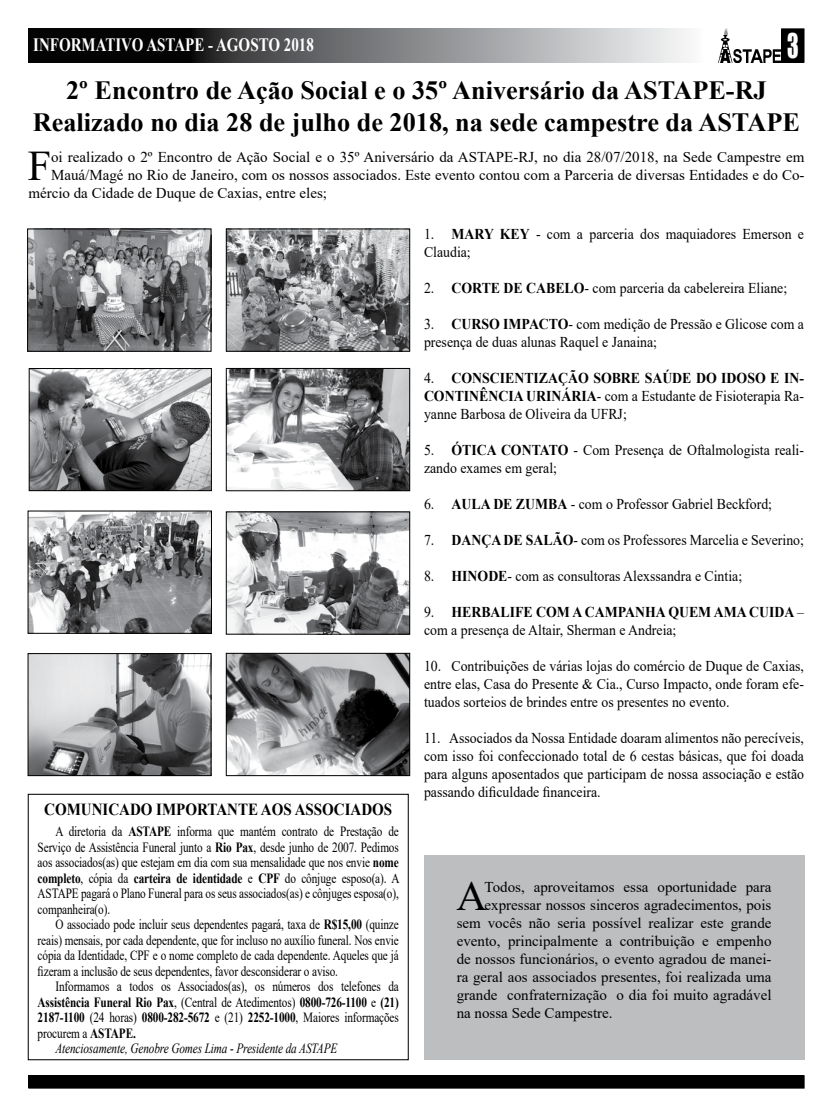
<style>
.page{position:relative;width:833px;height:1117px;background:#fff}
.page>*{position:absolute;margin:0;border:0;box-sizing:border-box;transform-origin:0 0}
.t1{font:42.12px "Times New Roman";color:#000}
.t2{font:31.25px "Impact";color:#fff;scale:.7 1}
.t3{font:700 26.25px/31.5px "Times New Roman";color:#000;text-align:center}
.t4{font:700 18.75px "Times New Roman";color:#fff;scale:.8 1}
.t5{font:700 16.88px "Times New Roman";color:#000;scale:.89 1}
.t6{font:15px/18px "Times New Roman";color:#000;scale:.92 1}
.t7{font:15px "Times New Roman";color:#000}
.t8{font:14.12px/15.5px "Times New Roman";letter-spacing:-.01em;color:#000;text-align:justify;scale:.8 1}
.t9{font:700 14.12px "Times New Roman";letter-spacing:-.01em;color:#000;scale:.8 1}
.t10{font:italic 14.12px "Times New Roman";letter-spacing:-.01em;color:#000;scale:.8 1}
.s1{font-weight:700}
.s2{font-weight:400}
</style>
<div class="page">
<div style="left:29px;top:1075px;width:775px;height:12px;background:#000"></div>
<div style="left:28px;top:1074px;width:776px;height:14px;border:1px solid #000"></div>
<svg style="left:28px;top:29px;width:753px;height:34px;background:#757677"></svg>
<div style="left:781px;top:29px;width:23px;height:33px;background:#000"></div>
<div style="left:781px;top:28px;width:23px;height:35px;border:1px solid #000"></div>
<svg style="left:724px;top:28px;width:3px;height:7px"></svg>
<img style="left:718px;top:35px;width:62px;height:28px">
<div style="left:424px;top:855px;width:380px;height:204px;background:#bcbec0"></div>
<div style="left:28px;top:793px;width:381px;height:266px;border:1px solid #000"></div>
<img style="left:228px;top:513px;width:180px;height:119px">
<div style="left:226px;top:511px;width:184px;height:123px;border:1px solid #000"></div>
<img style="left:228px;top:230px;width:180px;height:119px">
<div style="left:226px;top:228px;width:184px;height:123px;border:1px solid #000"></div>
<img style="left:228px;top:370px;width:180px;height:119px">
<div style="left:226px;top:368px;width:184px;height:123px;border:1px solid #000"></div>
<img style="left:228px;top:655px;width:180px;height:118px">
<div style="left:226px;top:653px;width:184px;height:122px;border:1px solid #000"></div>
<img style="left:30px;top:512px;width:180px;height:119px">
<div style="left:28px;top:510px;width:184px;height:123px;border:1px solid #000"></div>
<img style="left:29px;top:230px;width:180px;height:119px">
<div style="left:27px;top:228px;width:184px;height:123px;border:1px solid #000"></div>
<img style="left:30px;top:655px;width:179px;height:118px">
<div style="left:28px;top:653px;width:183px;height:122px;border:1px solid #000"></div>
<img style="left:31px;top:370px;width:179px;height:119px">
<div style="left:29px;top:368px;width:183px;height:123px;border:1px solid #000"></div>
<p class="t4" style="left:33px;top:31px;width:352px">INFORMATIVO ASTAPE - AGOSTO 2018</p>
<h2 class="t2" style="left:787px;top:21px;width:18px">3</h2>
<h3 class="t3" style="left:33px;top:74px;width:768px">2º Encontro de Ação Social e o 35º Aniversário da ASTAPE-RJ<br>Realizado no dia 28 de julho de 2018, na sede campestre da ASTAPE</h3>
<h1 class="t1" style="left:28px;top:137px;width:25px">F</h1>
<p class="t7" style="left:51px;top:147px;width:755px">oi realizado o 2º Encontro de Ação Social e o 35º Aniversário da ASTAPE-RJ, no dia 28/07/2018, na Sede Campestre em</p>
<p class="t7" style="left:51px;top:165px;width:755px">Mauá/Magé no Rio de Janeiro, com os nossos associados. Este evento contou com a Parceria de diversas Entidades e do Co-</p>
<p class="t7" style="left:28px;top:183px;width:300px">mércio da Cidade de Duque de Caxias, entre eles;</p>
<p class="t6" style="left:424px;top:224px;width:414px">1. <span class="s1">MARY KEY</span> - com a parceria dos maquiadores Emerson e<br>Claudia;</p>
<p class="t6" style="left:424px;top:278px;width:396px">2. <span class="s1">CORTE DE CABELO</span>- com parceria da cabelereira Eliane;</p>
<p class="t6" style="left:424px;top:314px;width:414px">3. <span class="s1">CURSO IMPACTO</span>- com medição de Pressão e Glicose com a presença de duas alunas Raquel e Janaina;</p>
<p class="t6" style="left:424px;top:368px;width:414px;text-align:justify">4. <span class="s1">CONSCIENTIZAÇÃO SOBRE SAÚDE DO IDOSO E IN-CONTINÊNCIA URINÁRIA</span>- com a Estudante de Fisioterapia Ra&shy;yanne Barbosa de Oliveira da UFRJ;</p>
<p class="t6" style="left:424px;top:440px;width:414px">5. <span class="s1">ÓTICA CONTATO</span> - Com Presença de Oftalmologista reali&shy;zando exames em geral;</p>
<p class="t6" style="left:424px;top:494px;width:380px">6. <span class="s1">AULA DE ZUMBA</span> - com o Professor Gabriel Beckford;</p>
<p class="t6" style="left:424px;top:530px;width:414px">7. <span class="s1">DANÇA DE SALÃO</span>- com os Professores Marcelia e Severino;</p>
<p class="t6" style="left:424px;top:566px;width:347px">8. <span class="s1">HINODE</span>- com as consultoras Alexssandra e Cintia;</p>
<p class="t6" style="left:424px;top:602px;width:414px">9. <span class="s1">HERBALIFE COM A CAMPANHA QUEM AMA CUIDA</span> – com a presença de Altair, Sherman e Andreia;</p>
<p class="t6" style="left:424px;top:656px;width:414px;text-align:justify">10. Contribuições de várias lojas do comércio de Duque de Caxias, entre elas, Casa do Presente &amp; Cia., Curso Impacto, onde foram efe&shy;tuados sorteios de brindes entre os presentes no evento.</p>
<p class="t6" style="left:424px;top:728px;width:414px;text-align:justify">11. Associados da Nossa Entidade doaram alimentos não perecíveis, com isso foi confeccionado total de 6 cestas básicas, que foi doada para alguns aposentados que participam de nossa associação e estão passando dificuldade financeira.</p>
<p class="t5" style="left:44px;top:796px;width:392px">COMUNICADO IMPORTANTE AOS ASSOCIADOS</p>
<p class="t8" style="left:38px;top:823px;width:454px;text-indent:18px">A diretoria da <span class="s1">ASTAPE</span> informa que mantém contrato de Prestação de Serviço de Assistência Funeral junto a <span class="s1">Rio Pax</span>, desde junho de 2007. Pedimos aos associados(as) que estejam em dia com sua mensalidade que nos envie <span class="s1">nome completo</span>, cópia da <span class="s1">carteira de identidade</span> e <span class="s1">CPF</span> do cônjuge esposo(a). A ASTAPE pagará o Plano Funeral para os seus associados(as) e cônjuges esposa(o), companheira(o).</p>
<p class="t8" style="left:38px;top:916px;width:453px;text-indent:18px">O associado pode incluir seus dependentes pagará, taxa de <span class="s1">R$15,00</span> (quinze reais) mensais, por cada dependente, que for incluso no auxílio funeral. Nos envie cópia da Identidade, CPF e o nome completo de cada dependente. Aqueles que já fizeram a inclusão de seus dependentes, favor desconsiderar o aviso.</p>
<p class="t8" style="left:55px;top:978px;width:431px">Informamos a todos os Associados(as), os números dos telefones da</p>
<p class="t9" style="left:38px;top:991px;width:453px">Assistência Funeral Rio Pax<span class="s2">, (Central de Atedimentos)</span> 0800-726-1100 <span class="s2">e</span> (21)</p>
<p class="t8" style="left:38px;top:1009px;width:453px"><span class="s1">2187-1100</span> (24 horas) <span class="s1">0800-282-5672</span> e (21) <span class="s1">2252-1000</span>, Maiores informações</p>
<p class="t8" style="left:38px;top:1024px;width:124px">procurem a <span class="s1">ASTAPE.</span></p>
<p class="t10" style="left:55px;top:1038px;width:354px">Atenciosamente, Genobre Gomes Lima - Presidente da ASTAPE</p>
<h1 class="t1" style="left:456px;top:866px;width:32px">A</h1>
<p class="t7" style="left:484px;top:876px;width:288px">Todos, aproveitamos essa oportunidade para</p>
<p class="t7" style="left:484px;top:894px;width:288px">expressar nossos sinceros agradecimentos, pois</p>
<p class="t7" style="left:457px;top:912px;width:316px">sem vocês não seria possível realizar este grande</p>
<p class="t7" style="left:457px;top:930px;width:316px">evento, principalmente a contribuição e empenho</p>
<p class="t7" style="left:457px;top:948px;width:316px">de nossos funcionários, o evento agradou de manei-</p>
<p class="t7" style="left:457px;top:966px;width:316px">ra geral aos associados presentes, foi realizada uma</p>
<p class="t7" style="left:457px;top:984px;width:316px">grande confraternização o dia foi muito agradável</p>
<p class="t7" style="left:457px;top:1002px;width:157px">na nossa Sede Campestre.</p>
</div>
